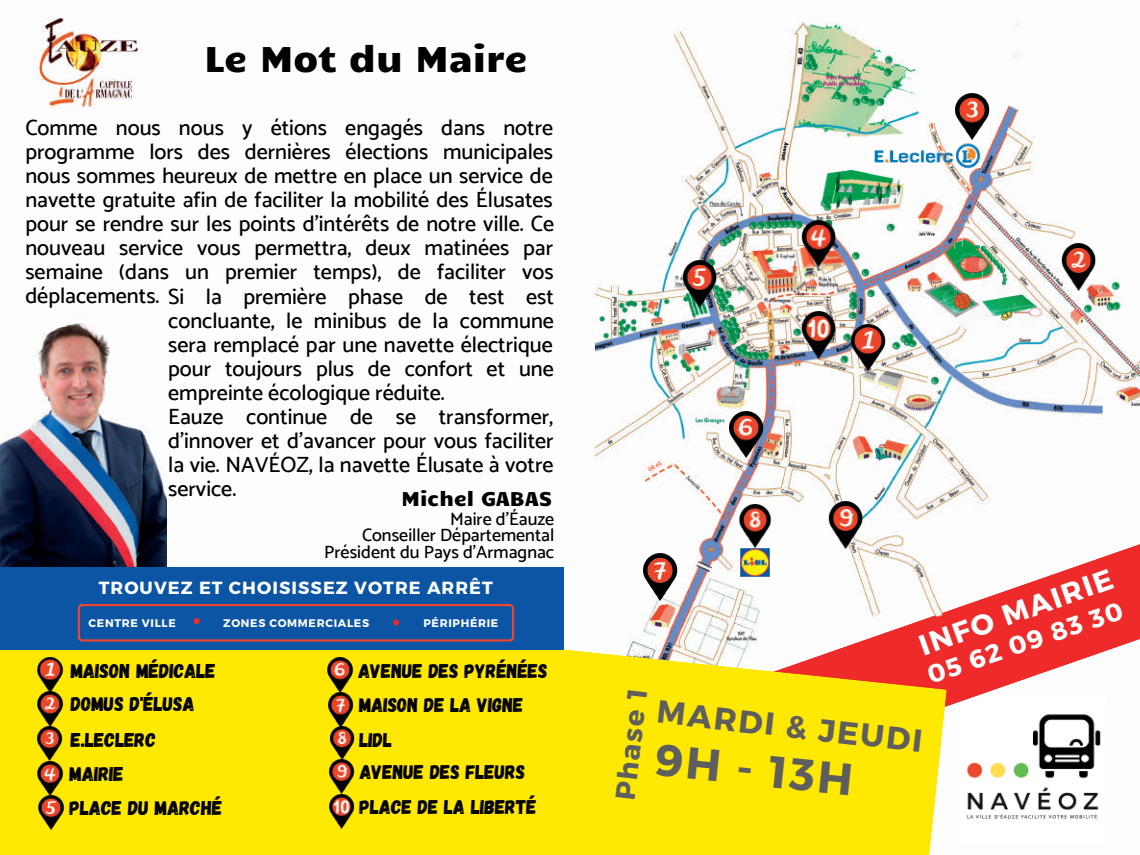
<style>
.page{position:relative;width:1140px;height:855px;background:#fff}
.page>*{position:absolute;margin:0;border:0;box-sizing:border-box;transform-origin:0 0}
.t1{font:700 44.8px "Montserrat";color:#5e5e5e}
.t2{font:36.2px "Candal";color:#000}
.t3{font:700 31.6px "Montserrat";color:#5e5e5e}
.t4{font:700 28.8px "Montserrat";color:#fff}
.t5{font:700 27.4px "Montserrat";color:#5e5e5e}
.t6{font:700 25.4px "Montserrat";color:#fff}
.t7{font:500 22px "Catamaran";color:#000}
.t8{font:20.2px "Candal";color:#000}
.t9{font:20px/34.4px "Gagalin";color:#000}
.t10{font:19.8px/35px "Gagalin";color:#000}
.t11{font:500 18px/16.4px "Catamaran";color:#000;text-align:right}
.t12{font:700 17.6px "Montserrat";letter-spacing:.06em;color:#fff}
.t13{font:700 11px "Montserrat";letter-spacing:.06em;color:#fff}
</style>
<div class="page">
<img style="left:966px;top:806px;width:133px;height:13px">
<svg style="left:947px;top:673px;width:154px;height:133px"></svg>
<img style="left:595px;top:22px;width:545px;height:651px">
<img style="left:845px;top:324px;width:46px;height:47px">
<img style="left:1055px;top:244px;width:47px;height:46px">
<img style="left:949px;top:93px;width:46px;height:47px">
<img style="left:867px;top:141px;width:119px;height:28px">
<img style="left:795px;top:220px;width:47px;height:47px">
<img style="left:676px;top:261px;width:47px;height:46px">
<img style="left:723px;top:411px;width:46px;height:47px">
<img style="left:637px;top:554px;width:46px;height:34px">
<img style="left:741px;top:548px;width:28px;height:29px">
<img style="left:733px;top:504px;width:44px;height:44px">
<img style="left:822px;top:502px;width:47px;height:46px">
<img style="left:795px;top:312px;width:47px;height:46px">
<svg style="left:0;top:588px;width:947px;height:267px;background:#fce321"></svg>
<img style="left:0;top:323px;width:167px;height:244px">
<div style="left:0;top:567px;width:564px;height:83px;background:#0c55a5"></div>
<svg style="left:78px;top:604px;width:436px;height:38px"></svg>
<img style="left:32px;top:658px;width:35px;height:138px">
<img style="left:34px;top:795px;width:34px;height:35px">
<img style="left:323px;top:658px;width:36px;height:171px">
<img style="left:35px;top:17px;width:107px;height:91px">
<h2 class="t2" style="left:204px;top:33px;width:325px">Le Mot du Maire</h2>
<p class="t7" style="left:25px;top:115px;width:529px">Comme nous nous y étions engagés dans notre</p>
<p class="t7" style="left:25px;top:139px;width:529px">programme lors des dernières élections municipales</p>
<p class="t7" style="left:25px;top:163px;width:529px">nous sommes heureux de mettre en place un service de</p>
<p class="t7" style="left:25px;top:187px;width:529px">navette gratuite afin de faciliter la mobilité des Élusates</p>
<p class="t7" style="left:25px;top:211px;width:530px">pour se rendre sur les points d'intérêts de notre ville. Ce</p>
<p class="t7" style="left:25px;top:235px;width:529px">nouveau service vous permettra, deux matinées par</p>
<p class="t7" style="left:25px;top:259px;width:530px">semaine (dans un premier temps), de faciliter vos</p>
<p class="t7" style="left:25px;top:284px;width:530px">déplacements. Si la première phase de test est</p>
<p class="t7" style="left:168px;top:308px;width:387px">concluante, le minibus de la commune</p>
<p class="t7" style="left:168px;top:332px;width:386px">sera remplacé par une navette électrique</p>
<p class="t7" style="left:168px;top:356px;width:387px">pour toujours plus de confort et une</p>
<p class="t7" style="left:168px;top:380px;width:278px">empreinte écologique réduite.</p>
<p class="t7" style="left:168px;top:404px;width:387px">Eauze continue de se transformer,</p>
<p class="t7" style="left:168px;top:428px;width:387px">d'innover et d'avancer pour vous faciliter</p>
<p class="t7" style="left:168px;top:452px;width:387px">la vie. NAVÉOZ, la navette Élusate à votre</p>
<p class="t7" style="left:168px;top:476px;width:70px">service.</p>
<p class="t8" style="left:402px;top:484px;width:153px">Michel GABAS</p>
<p class="t11" style="left:324px;top:510px;width:232px">Maire d'Éauze<br>Conseiller Départemental<br>Président du Pays d'Armagnac</p>
<p class="t12" style="left:99px;top:576px;width:396px">TROUVEZ ET CHOISISSEZ VOTRE ARRÊT</p>
<p class="t13" style="left:89px;top:616px;width:89px">CENTRE VILLE</p>
<p class="t13" style="left:423px;top:616px;width:76px">PÉRIPHÉRIE</p>
<p class="t9" style="left:71px;top:653px;width:147px;line-height:33.4px">MAISON MÉDICALE<br>DOMUS D'ÉLUSA</p>
<p class="t9" style="left:70px;top:721px;width:154px">E.LECLERC<br>MAIRIE<br>PLACE DU MARCHÉ</p>
<p class="t13" style="left:223px;top:616px;width:147px">ZONES COMMERCIALES</p>
<p class="t10" style="left:358px;top:652px;width:191px">AVENUE DES PYRÉNÉES</p>
<p class="t10" style="left:359px;top:687px;width:166px">MAISON DE LA VIGNE</p>
<p class="t10" style="left:360px;top:721px;width:34px">LIDL</p>
<p class="t10" style="left:360px;top:753px;width:179px">AVENUE DES FLEURS<br>PLACE DE LA LIBERTÉ</p>
<h3 class="t4" style="left:914px;top:629px;width:206px;rotate:-20deg">INFO MAIRIE</h3>
<p class="t6" style="left:923px;top:660px;width:206px;rotate:-19deg">05 62 09 83 30</p>
<p class="t5" style="left:607px;top:798px;width:114px;rotate:-83deg">Phase 1</p>
<h3 class="t3" style="left:659px;top:692px;width:268px;rotate:6deg">MARDI &amp; JEUDI</h3>
<h1 class="t1" style="left:658px;top:730px;width:200px;rotate:6deg">9H - 13H</h1>
</div>
